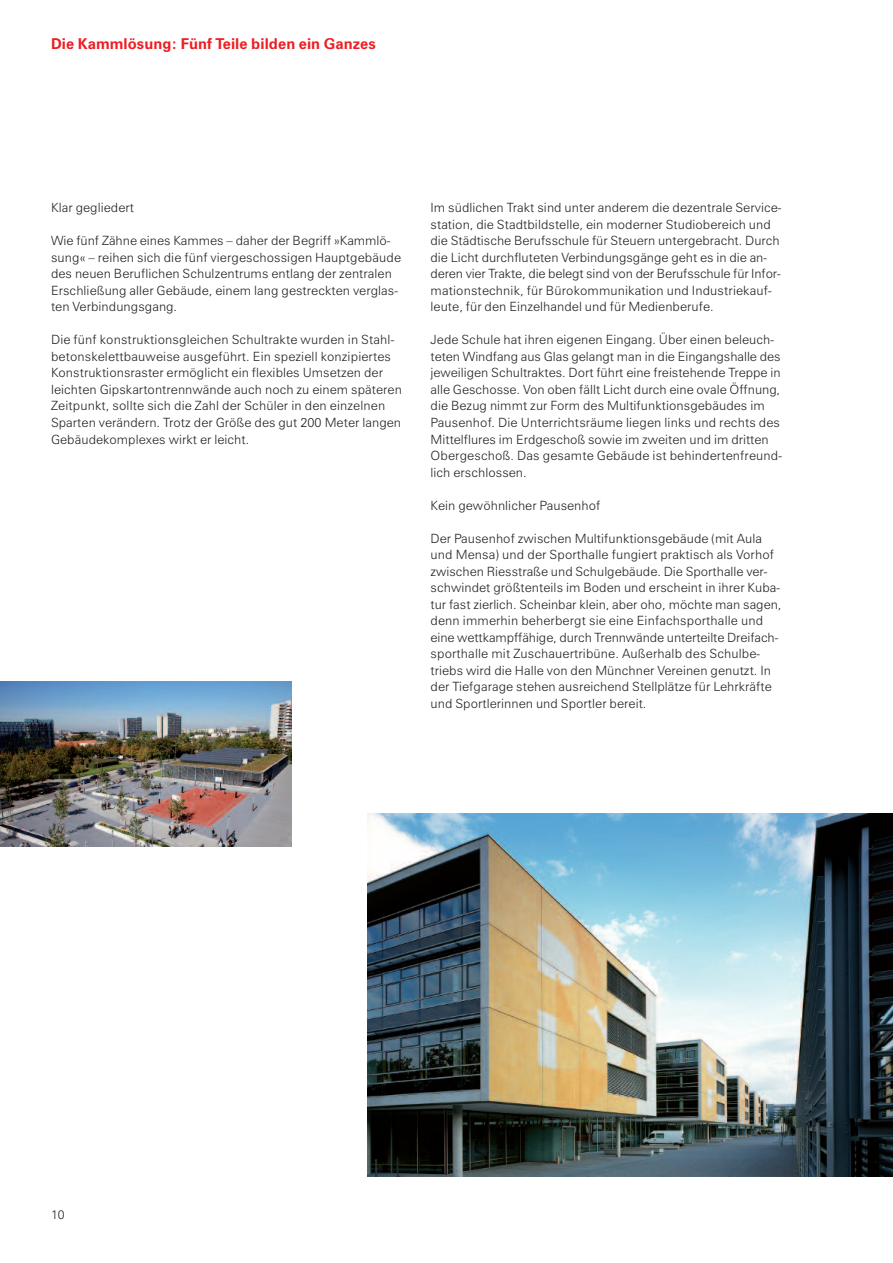
<style>
.page{position:relative;width:893px;height:1263px;background:#fff}
.page>*{position:absolute;margin:0;border:0;box-sizing:border-box;transform-origin:0 0}
.t1{font:700 15px "Zurich BT";letter-spacing:.005em;color:#ee1d23}
.t2{font:300 12.75px/16.5px "Zurich BT";letter-spacing:.005em;color:#231f20}
.t3{font:300 12.3px "Zurich BT";color:#231f20}
</style>
<div class="page">
<img style="left:0;top:682px;width:292px;height:165px">
<img style="left:367px;top:814px;width:526px;height:363px">
<p class="t1" style="left:51px;top:38px;width:326px">Die Kammlösung: Fünf Teile bilden ein Ganzes</p>
<p class="t2" style="left:51px;top:201px;width:85px">Klar gegliedert</p>
<p class="t2" style="left:51px;top:234px;width:351px">Wie fünf Zähne eines Kammes – daher der Begriff »Kammlö&shy;sung« – reihen sich die fünf viergeschossigen Hauptgebäude des neuen Beruflichen Schulzentrums entlang der zentralen Erschließung aller Gebäude, einem lang gestreckten verglas&shy;ten Verbindungsgang.</p>
<p class="t2" style="left:51px;top:333px;width:352px">Die fünf konstruktionsgleichen Schultrakte wurden in Stahl&shy;betonskelettbauweise ausgeführt. Ein speziell konzipiertes Konstruktionsraster ermöglicht ein flexibles Umsetzen der leichten Gipskartontrennwände auch noch zu einem späteren Zeitpunkt, sollte sich die Zahl der Schüler in den einzelnen Sparten verändern. Trotz der Größe des gut 200 Meter langen Gebäudekomplexes wirkt er leicht.</p>
<p class="t2" style="left:431px;top:201px;width:352px">Im südlichen Trakt sind unter anderem die dezentrale Service&shy;station, die Stadtbildstelle, ein moderner Studiobereich und die Städtische Berufsschule für Steuern untergebracht. Durch die Licht durchfluteten Verbindungsgänge geht es in die an&shy;deren vier Trakte, die belegt sind von der Berufsschule für Infor&shy;mationstechnik, für Bürokommunikation und Industriekauf&shy;leute, für den Einzelhandel und für Medienberufe.</p>
<p class="t2" style="left:431px;top:333px;width:353px">Jede Schule hat ihren eigenen Eingang. Über einen beleuch&shy;teten Windfang aus Glas gelangt man in die Eingangshalle des jeweiligen Schultraktes. Dort führt eine freistehende Treppe in alle Geschosse. Von oben fällt Licht durch eine ovale Öffnung, die Bezug nimmt zur Form des Multifunktionsgebäudes im Pausenhof. Die Unterrichtsräume liegen links und rechts des Mittelflures im Erdgeschoß sowie im zweiten und im dritten Obergeschoß. Das gesamte Gebäude ist behindertenfreund&shy;lich erschlossen.</p>
<p class="t2" style="left:431px;top:498px;width:171px">Kein gewöhnlicher Pausenhof</p>
<p class="t2" style="left:431px;top:531px;width:352px">Der Pausenhof zwischen Multifunktionsgebäude (mit Aula und Mensa) und der Sporthalle fungiert praktisch als Vorhof zwischen Riesstraße und Schulgebäude. Die Sporthalle ver&shy;schwindet größtenteils im Boden und erscheint in ihrer Kuba&shy;tur fast zierlich. Scheinbar klein, aber oho, möchte man sagen, denn immerhin beherbergt sie eine Einfachsporthalle und eine wettkampffähige, durch Trennwände unterteilte Dreifach&shy;sporthalle mit Zuschauertribüne. Außerhalb des Schulbe&shy;triebs wird die Halle von den Münchner Vereinen genutzt. In der Tiefgarage stehen ausreichend Stellplätze für Lehrkräfte und Sportlerinnen und Sportler bereit.</p>
<p class="t3" style="left:51px;top:1210px;width:15px">10</p>
</div>
